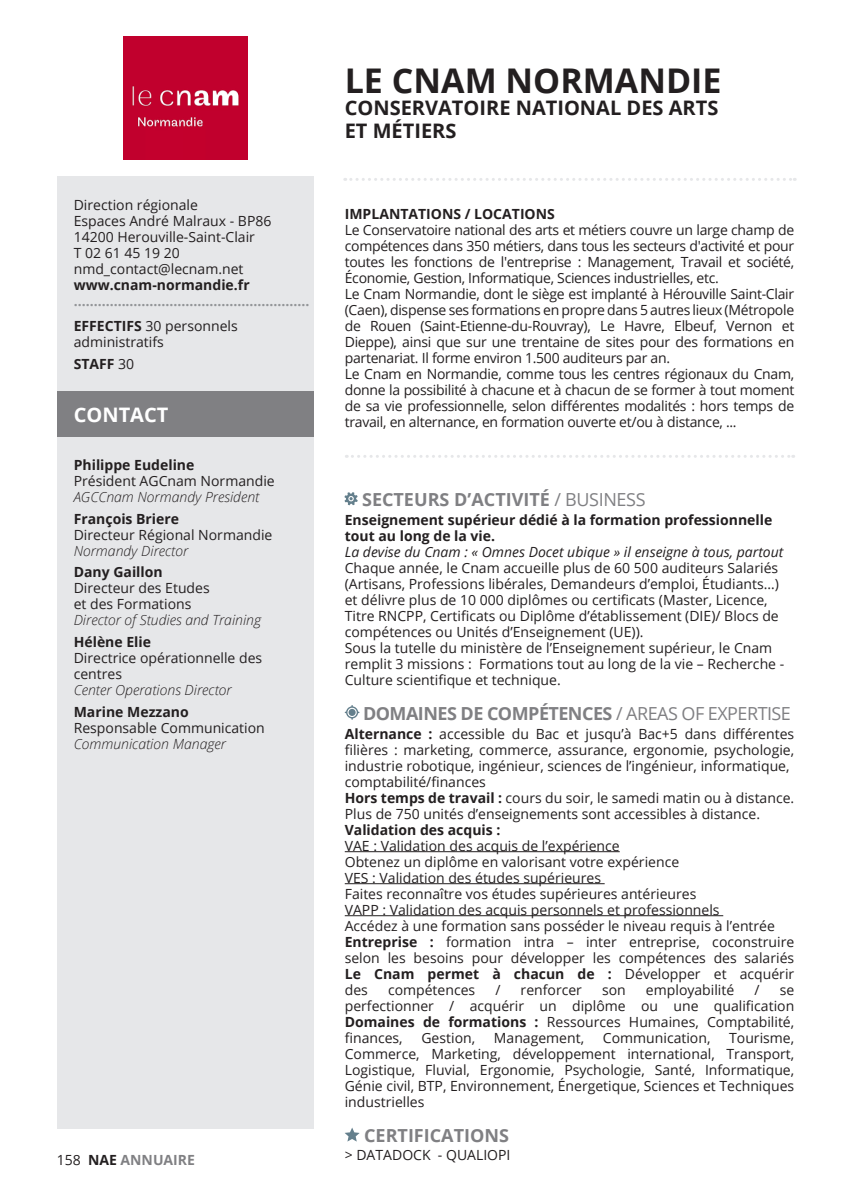
<style>
.page{position:relative;width:851px;height:1191px;background:#fff}
.page>*{position:absolute;margin:0;border:0;box-sizing:border-box;transform-origin:0 0}
.t1{font:700 34px "Open Sans";color:#231f20}
.t2{font:700 20px/22px "Open Sans";color:#231f20}
.t3{font:700 20px "Open Sans";color:#fff}
.t4{font:700 18px "Open Sans";color:#808083}
.t5{font:700 18px "Open Sans";letter-spacing:-.03em;color:#808083}
.t6{font:14px/16px "Open Sans";color:#231f20}
.t7{font:14px/16px "Open Sans";letter-spacing:-.02em;color:#231f20}
.t8{font:700 14px/16px "Open Sans";color:#231f20}
.t9{font:italic 300 14px "Open Sans";color:#231f20}
.t10{font:700 14px/24.6px "Open Sans";color:#939598}
.t11{font:italic 14px "Open Sans";color:#231f20}
.t12{font:700 14px "Open Sans";color:#808083}
.s1{color:#231f20}
.s2{font-weight:400;color:#231f20}
.s3{font-weight:700}
.s4{font-weight:400}
</style>
<div class="page">
<div style="left:57px;top:177px;width:256px;height:951px;background:#e6e7e9"></div>
<svg style="left:345px;top:178px;width:450px;height:3px"></svg>
<div style="left:57px;top:391px;width:256px;height:45px;background:#808083"></div>
<svg style="left:346px;top:455px;width:447px;height:3px"></svg>
<img style="left:123px;top:36px;width:124px;height:124px">
<hr style="left:345px;top:851px;width:274px;height:1px;background:#231f20">
<hr style="left:345px;top:883px;width:259px;height:1px;background:#231f20">
<hr style="left:345px;top:915px;width:378px;height:1px;background:#231f20">
<svg style="left:345px;top:492px;width:12px;height:13px"></svg>
<svg style="left:345px;top:705px;width:14px;height:14px"></svg>
<svg style="left:345px;top:1127px;width:14px;height:14px"></svg>
<p class="t6" style="left:74px;top:196px;width:199px">Direction régionale<br>Espaces André Malraux - BP86<br>14200 Herouville-Saint-Clair<br>T 02 61 45 19 20 nmd_contact@lecnam.net</p>
<p class="t8" style="left:74px;top:277px;width:177px">www.cnam-normandie.fr</p>
<p class="t10" style="left:74px;top:288px;width:237px">...........................................................<br><span class="s1">EFFECTIFS</span> <span class="s2">30 personnels</span></p>
<p class="t6" style="left:74px;top:331px;width:92px;line-height:21.6px">administratifs<br><span class="s3">STAFF</span> 30</p>
<h2 class="t3" style="left:74px;top:400px;width:96px">CONTACT</h2>
<p class="t8" style="left:74px;top:456px;width:122px">Philippe Eudeline</p>
<p class="t6" style="left:74px;top:472px;width:202px">Président AGCnam Normandie</p>
<p class="t9" style="left:74px;top:487px;width:187px">AGCCnam Normandy President</p>
<p class="t8" style="left:74px;top:510px;width:107px">François Briere</p>
<p class="t6" style="left:74px;top:526px;width:200px">Directeur Régional Normandie</p>
<p class="t9" style="left:74px;top:541px;width:116px">Normandy Director</p>
<p class="t8" style="left:74px;top:564px;width:90px">Dany Gaillon</p>
<p class="t6" style="left:74px;top:580px;width:137px">Directeur des Etudes et des Formations</p>
<p class="t9" style="left:74px;top:610px;width:189px">Director of Studies and Training</p>
<p class="t8" style="left:74px;top:633px;width:79px">Hélène Elie</p>
<p class="t6" style="left:74px;top:649px;width:190px">Directrice opérationnelle des centres</p>
<p class="t9" style="left:74px;top:680px;width:159px">Center Operations Director</p>
<p class="t8" style="left:74px;top:703px;width:116px">Marine Mezzano</p>
<p class="t6" style="left:74px;top:719px;width:192px">Responsable Communication</p>
<p class="t9" style="left:74px;top:734px;width:154px">Communication Manager</p>
<p class="t12" style="left:57px;top:1150px;width:140px"><span class="s2">158</span> <span class="s1">NAE</span> ANNUAIRE</p>
<h1 class="t1" style="left:345px;top:57px;width:378px">LE CNAM NORMANDIE</h1>
<h2 class="t2" style="left:345px;top:97px;width:375px">CONSERVATOIRE NATIONAL DES ARTS<br>ET MÉTIERS</h2>
<p class="t8" style="left:345px;top:206px;width:212px">IMPLANTATIONS / LOCATIONS</p>
<p class="t7" style="left:345px;top:222px;width:451px">Le Conservatoire national des arts et métiers couvre un large champ de compétences dans 350 métiers, dans tous les secteurs d'activité et pour toutes les fonctions de l'entreprise : Management, Travail et société, Économie, Gestion, Informatique, Sciences industrielles, etc.<br>Le Cnam Normandie, dont le siège est implanté à Hérouville Saint-Clair (Caen), dispense ses formations en propre dans 5 autres lieux (Métropole de Rouen (Saint-Etienne-du-Rouvray), Le Havre, Elbeuf, Vernon et Dieppe), ainsi que sur une trentaine de sites pour des formations en partenariat. Il forme environ 1.500 auditeurs par an.<br>Le Cnam en Normandie, comme tous les centres régionaux du Cnam, donne la possibilité à chacune et à chacun de se former à tout moment de sa vie professionnelle, selon différentes modalités : hors temps de travail, en alternance, en formation ouverte et/ou à distance, ...</p>
<p class="t4" style="left:362px;top:487px;width:285px">SECTEURS D’ACTIVITÉ <span class="s4">/ BUSINESS</span></p>
<p class="t8" style="left:345px;top:511px;width:429px">Enseignement supérieur dédié à la formation professionnelle tout au long de la vie.</p>
<p class="t11" style="left:345px;top:542px;width:440px">La devise du Cnam : « Omnes Docet ubique » il enseigne à tous, partout</p>
<p class="t6" style="left:345px;top:559px;width:441px">Chaque année, le Cnam accueille plus de 60 500 auditeurs Salariés (Artisans, Professions libérales, Demandeurs d’emploi, Étudiants…) et délivre plus de 10 000 diplômes ou certificats (Master, Licence, Titre RNCPP, Certificats ou Diplôme d’établissement (DIE)/ Blocs de compétences ou Unités d’Enseignement (UE)).<br>Sous la tutelle du ministère de l’Enseignement supérieur, le Cnam remplit 3 missions : Formations tout au long de la vie – Recherche - Culture scientifique et technique.</p>
<p class="t5" style="left:363px;top:700px;width:429px">DOMAINES DE COMPÉTENCES <span class="s4">/ AREAS OF EXPERTISE</span></p>
<p class="t6" style="left:345px;top:725px;width:451px"><span class="s3">Alternance :</span> accessible du Bac et jusqu’à Bac+5 dans différentes filières : marketing, commerce, assurance, ergonomie, psychologie, industrie robotique, ingénieur, sciences de l’ingénieur, informatique, comptabilité/finances<br><span class="s3">Hors temps de travail :</span> cours du soir, le samedi matin ou à distance.<br>Plus de 750 unités d’enseignements sont accessibles à distance.</p>
<p class="t8" style="left:345px;top:821px;width:157px">Validation des acquis :</p>
<p class="t6" style="left:345px;top:837px;width:451px">VAE : Validation des acquis de l’expérience<br>Obtenez un diplôme en valorisant votre expérience<br>VES : Validation des études supérieures<br>Faites reconnaître vos études supérieures antérieures<br>VAPP : Validation des acquis personnels et professionnels<br>Accédez à une formation sans posséder le niveau requis à l’entrée <span class="s3">Entreprise :</span> formation intra – inter entreprise, coconstruire selon les besoins pour développer les compétences des salariés <span class="s3">Le Cnam permet à chacun de :</span> Développer et acquérir des</p>
<p class="t6" style="left:388px;top:981px;width:89px">compétences</p>
<p class="t6" style="left:495px;top:981px;width:7px">/</p>
<p class="t6" style="left:520px;top:981px;width:63px">renforcer</p>
<p class="t6" style="left:602px;top:981px;width:25px">son</p>
<p class="t6" style="left:646px;top:981px;width:90px">employabilité</p>
<p class="t6" style="left:754px;top:981px;width:7px">/</p>
<p class="t6" style="left:345px;top:981px;width:451px;text-align:justify;text-indent:435px">se perfectionner / acquérir un diplôme ou une qualification <span class="s3">Domaines de formations :</span> Ressources Humaines, Comptabilité, finances,</p>
<p class="t6" style="left:345px;top:1029px;width:451px;text-align:justify;text-indent:384px">Tourisme, Commerce, Marketing, développement international, Transport, Logistique, Fluvial, Ergonomie, Psychologie, Santé, Informatique, Génie civil, BTP, Environnement, Énergetique, Sciences et Techniques industrielles</p>
<p class="t4" style="left:364px;top:1122px;width:146px">CERTIFICATIONS</p>
<p class="t6" style="left:345px;top:1147px;width:167px">&gt; DATADOCK - QUALIOPI</p>
<p class="t6" style="left:421px;top:1029px;width:55px">Gestion,</p>
<p class="t6" style="left:494px;top:1029px;width:92px">Management,</p>
<p class="t6" style="left:602px;top:1029px;width:109px">Communication,</p>
</div>
